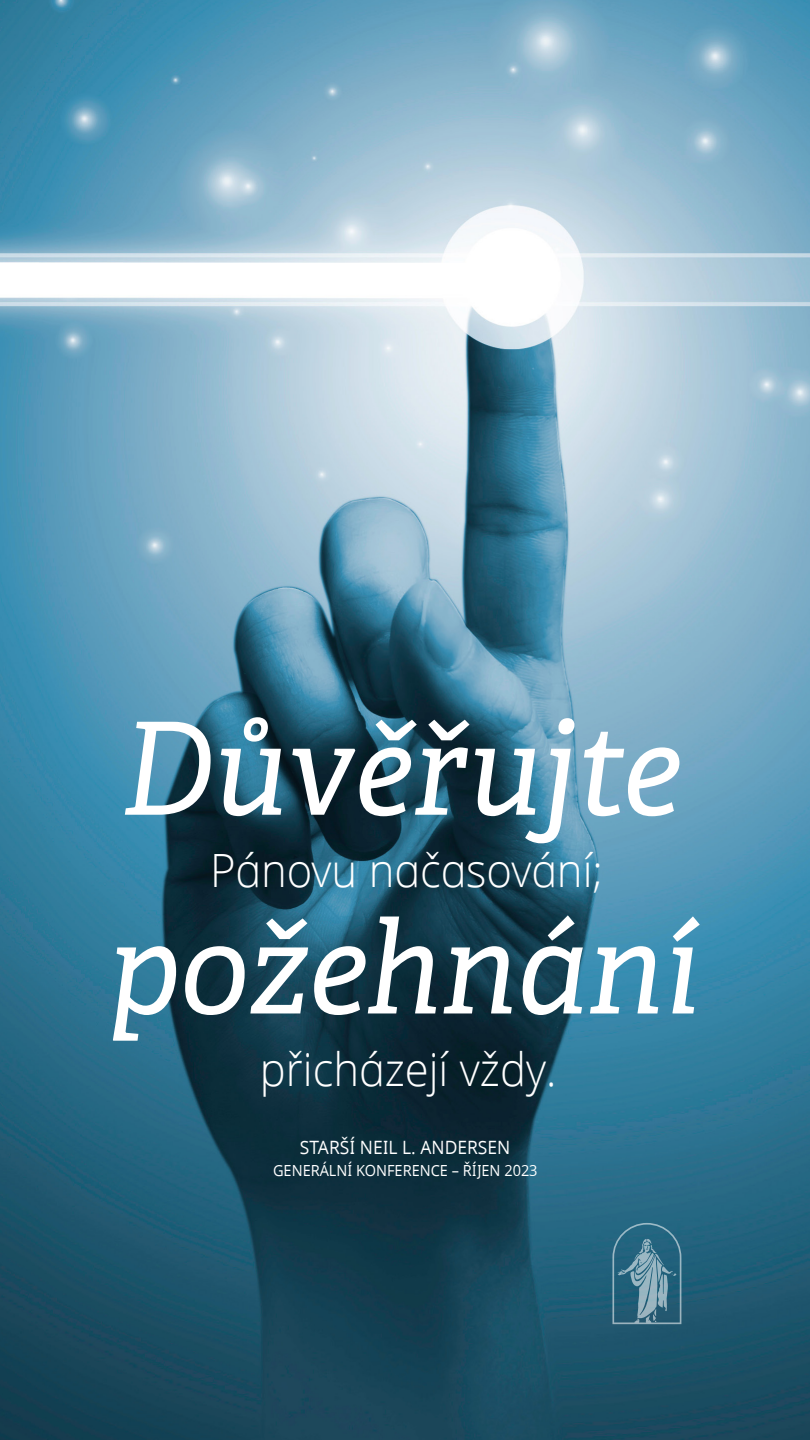
<style>
.page{position:relative;width:810px;height:1440px;background:#fff}
.page>*{position:absolute;margin:0;border:0;box-sizing:border-box;transform-origin:0 0}
.artcl7_p1_figure_image_aside_quote_first{font:italic 128.48px "Helam Slablds Lat";color:#fff;scale:.95 1}
.artcl7_p1_figure_image_aside_quote_first-2{font:300 45.9px "Dots Solidlds Lat";color:#fff;scale:.95 1}
.artcl7_p1_figure_image_aside_quote_citat{font:18.38px "Dots Solidlds Lat";color:#fff;scale:.95 1}
.artcl7_p1_figure_image_aside_quote_citat-2{font:15.3px "Dots Solidlds Lat";color:#fff;scale:.95 1}
</style>
<div class="page">
<img style="left:0;top:0;width:810px;height:1440px">
<svg style="left:612px;top:1223px;width:69px;height:101px;background:#45798f"></svg>
<p class="artcl7_p1_figure_image_aside_quote_first" style="left:121px;top:668px;width:592px">Důvěřujte</p>
<p class="artcl7_p1_figure_image_aside_quote_first-2" style="left:210px;top:837px;width:415px">Pánovu načasování;</p>
<p class="artcl7_p1_figure_image_aside_quote_first" style="left:108px;top:867px;width:624px">požehnání</p>
<p class="artcl7_p1_figure_image_aside_quote_first-2" style="left:260px;top:1036px;width:314px">přicházejí vždy.</p>
<p class="artcl7_p1_figure_image_aside_quote_citat" style="left:300px;top:1134px;width:223px">STARŠÍ NEIL L. ANDERSEN</p>
<p class="artcl7_p1_figure_image_aside_quote_citat-2" style="left:273px;top:1159px;width:280px">GENERÁLNÍ KONFERENCE – ŘÍJEN 2023</p>
</div>
